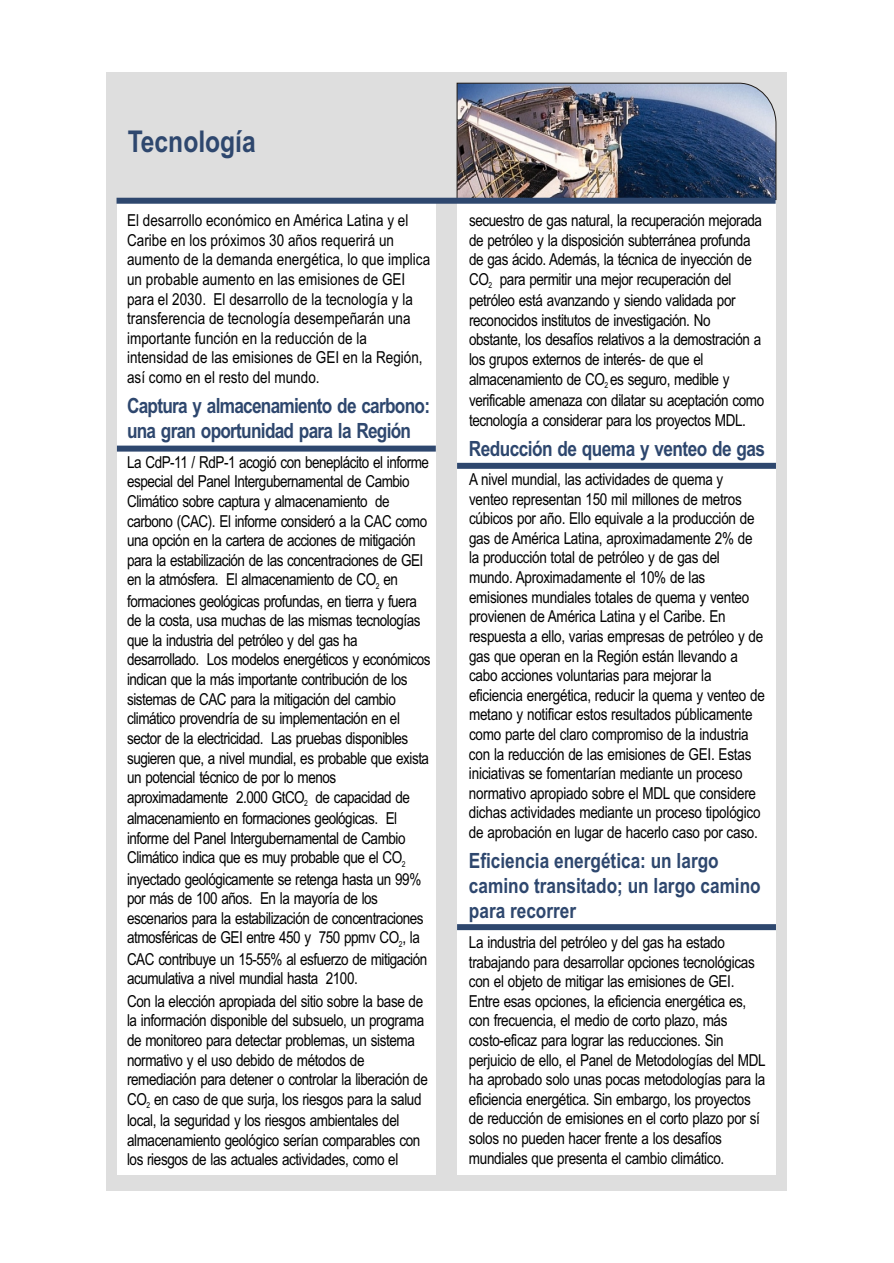
<style>
.page{position:relative;width:894px;height:1263px;background:#fff}
.page>*{position:absolute;margin:0;border:0;box-sizing:border-box;transform-origin:0 0}
.t1{font:700 30px "Arial Narrow";color:#2e476e}
.t2{font:700 21px/25.2px "Arial Narrow";letter-spacing:-.025em;color:#2e476e}
.t3{font:700 21px/25.2px "Arial Narrow";color:#2e476e}
.t4{font:16.5px/19.6px "Arial Narrow";letter-spacing:-.025em;color:#000}
.t5{font:16.5px "Arial Narrow";color:#000}
.t6{font:8.25px "Arial Narrow";color:#000}
</style>
<div class="page">
<div style="left:106px;top:72px;width:681px;height:1119px;background:#dedede"></div>
<div style="left:457px;top:200px;width:319px;height:975px;background:#fff"></div>
<div style="left:117px;top:200px;width:319px;height:975px;background:#fff"></div>
<svg style="left:116px;top:445px;width:320px;height:7px"></svg>
<svg style="left:457px;top:462px;width:319px;height:7px"></svg>
<svg style="left:457px;top:924px;width:319px;height:7px"></svg>
<img style="left:116px;top:83px;width:661px;height:121px">
<h1 class="t1" style="left:128px;top:130px;width:130px">Tecnología</h1>
<p class="t5" style="left:127px;top:214px;width:283px">El desarrollo económico en América Latina y el</p>
<p class="t4" style="left:469px;top:212px;width:295px">secuestro de gas natural, la recuperación mejorada</p>
<p class="t5" style="left:127px;top:234px;width:268px">Caribe en los próximos 30 años requerirá un</p>
<p class="t4" style="left:469px;top:232px;width:283px">de petróleo y la disposición subterránea profunda</p>
<p class="t5" style="left:127px;top:253px;width:305px">aumento de la demanda energética, lo que implica</p>
<p class="t4" style="left:469px;top:251px;width:284px">de gas ácido. Además, la técnica de inyección de</p>
<p class="t5" style="left:127px;top:273px;width:280px">un probable aumento en las emisiones de GEI</p>
<p class="t4" style="left:469px;top:271px;width:264px">CO para permitir una mejor recuperación del</p>
<p class="t6" style="left:489px;top:282px;width:5px">2</p>
<p class="t5" style="left:127px;top:293px;width:287px">para el 2030. El desarrollo de la tecnología y la</p>
<p class="t4" style="left:469px;top:292px;width:268px">petróleo está avanzando y siendo validada por</p>
<p class="t5" style="left:127px;top:312px;width:285px">transferencia de tecnología desempeñarán una</p>
<p class="t4" style="left:469px;top:312px;width:243px">reconocidos institutos de investigación. No</p>
<p class="t5" style="left:127px;top:332px;width:241px">importante función en la reducción de la</p>
<p class="t4" style="left:469px;top:331px;width:294px">obstante, los desafíos relativos a la demostración a</p>
<p class="t5" style="left:127px;top:351px;width:297px">intensidad de las emisiones de GEI en la Región,</p>
<p class="t4" style="left:469px;top:351px;width:236px">los grupos externos de interés- de que el</p>
<p class="t5" style="left:127px;top:371px;width:194px">así como en el resto del mundo.</p>
<p class="t4" style="left:469px;top:370px;width:297px;line-height:21.3px">almacenamiento de CO<sub>2</sub> es seguro, medible y verificable amenaza con dilatar su aceptación como</p>
<p class="t4" style="left:469px;top:411px;width:279px">tecnología a considerar para los proyectos MDL.</p>
<p class="t4" style="left:127px;top:454px;width:304px">La CdP-11 / RdP-1 acogió con beneplácito el informe especial del Panel Intergubernamental de Cambio</p>
<p class="t2" style="left:127px;top:395px;width:305px">Captura y almacenamiento de carbono: una gran oportunidad para la Región</p>
<p class="t2" style="left:469px;top:438px;width:298px">Reducción de quema y venteo de gas</p>
<p class="t4" style="left:469px;top:471px;width:256px">A nivel mundial, las actividades de quema y</p>
<p class="t4" style="left:127px;top:493px;width:264px">Climático sobre captura y almacenamiento de</p>
<p class="t4" style="left:469px;top:491px;width:274px">venteo representan 150 mil millones de metros</p>
<p class="t4" style="left:127px;top:512px;width:302px">carbono (CAC). El informe consideró a la CAC como</p>
<p class="t4" style="left:469px;top:510px;width:287px">cúbicos por año. Ello equivale a la producción de</p>
<p class="t4" style="left:127px;top:532px;width:290px">una opción en la cartera de acciones de mitigación</p>
<p class="t4" style="left:469px;top:530px;width:285px">gas de América Latina, aproximadamente 2% de</p>
<p class="t4" style="left:127px;top:552px;width:298px">para la estabilización de las concentraciones de GEI</p>
<p class="t4" style="left:469px;top:549px;width:252px">la producción total de petróleo y de gas del</p>
<p class="t4" style="left:127px;top:571px;width:272px">en la atmósfera. El almacenamiento de CO en</p>
<p class="t4" style="left:469px;top:569px;width:238px">mundo. Aproximadamente el 10% de las</p>
<p class="t6" style="left:376px;top:583px;width:5px">2</p>
<p class="t4" style="left:469px;top:589px;width:282px">emisiones mundiales totales de quema y venteo</p>
<p class="t4" style="left:127px;top:593px;width:291px">formaciones geológicas profundas, en tierra y fuera</p>
<p class="t4" style="left:469px;top:608px;width:258px">provienen de América Latina y el Caribe. En</p>
<p class="t4" style="left:127px;top:612px;width:295px">de la costa, usa muchas de las mismas tecnologías</p>
<p class="t4" style="left:469px;top:628px;width:296px">respuesta a ello, varias empresas de petróleo y de</p>
<p class="t4" style="left:127px;top:632px;width:232px">que la industria del petróleo y del gas ha</p>
<p class="t4" style="left:469px;top:647px;width:270px">gas que operan en la Región están llevando a</p>
<p class="t4" style="left:127px;top:651px;width:305px">desarrollado. Los modelos energéticos y económicos</p>
<p class="t4" style="left:469px;top:667px;width:244px">cabo acciones voluntarias para mejorar la</p>
<p class="t4" style="left:127px;top:671px;width:282px">indican que la más importante contribución de los</p>
<p class="t4" style="left:469px;top:687px;width:297px">eficiencia energética, reducir la quema y venteo de</p>
<p class="t4" style="left:127px;top:691px;width:270px">sistemas de CAC para la mitigación del cambio</p>
<p class="t4" style="left:469px;top:706px;width:285px">metano y notificar estos resultados públicamente</p>
<p class="t4" style="left:127px;top:710px;width:274px">climático provendría de su implementación en el</p>
<p class="t4" style="left:469px;top:726px;width:281px">como parte del claro compromiso de la industria</p>
<p class="t4" style="left:127px;top:730px;width:283px">sector de la electricidad. Las pruebas disponibles</p>
<p class="t4" style="left:469px;top:746px;width:284px">con la reducción de las emisiones de GEI. Estas</p>
<p class="t4" style="left:127px;top:749px;width:304px">sugieren que, a nivel mundial, es probable que exista</p>
<p class="t4" style="left:469px;top:765px;width:275px">iniciativas se fomentarían mediante un proceso</p>
<p class="t4" style="left:127px;top:769px;width:211px">un potencial técnico de por lo menos</p>
<p class="t4" style="left:469px;top:785px;width:289px">normativo apropiado sobre el MDL que considere</p>
<p class="t4" style="left:127px;top:789px;width:284px">aproximadamente 2.000 GtCO<sub>2</sub> de capacidad de</p>
<p class="t4" style="left:469px;top:804px;width:293px">dichas actividades mediante un proceso tipológico</p>
<p class="t4" style="left:127px;top:810px;width:272px">almacenamiento en formaciones geológicas. El</p>
<p class="t4" style="left:469px;top:824px;width:290px">de aprobación en lugar de hacerlo caso por caso.</p>
<p class="t4" style="left:127px;top:830px;width:280px">informe del Panel Intergubernamental de Cambio<br>Climático indica que es muy probable que el CO<sub>2</sub></p>
<p class="t4" style="left:127px;top:870px;width:298px">inyectado geológicamente se retenga hasta un 99% por más de 100 años. En la mayoría de los escenarios para la estabilización de concentraciones atmosféricas de GEI entre 450 y 750 ppmv CO<sub>2</sub>, la</p>
<p class="t3" style="left:469px;top:850px;width:293px">Eficiencia energética: un largo camino transitado; un largo camino para recorrer</p>
<p class="t4" style="left:469px;top:934px;width:258px">La industria del petróleo y del gas ha estado</p>
<p class="t4" style="left:127px;top:951px;width:302px">CAC contribuye un 15-55% al esfuerzo de mitigación</p>
<p class="t4" style="left:469px;top:953px;width:287px">trabajando para desarrollar opciones tecnológicas</p>
<p class="t4" style="left:127px;top:970px;width:232px">acumulativa a nivel mundial hasta 2100.</p>
<p class="t4" style="left:469px;top:973px;width:267px">con el objeto de mitigar las emisiones de GEI.</p>
<p class="t4" style="left:127px;top:993px;width:298px">Con la elección apropiada del sitio sobre la base de</p>
<p class="t4" style="left:469px;top:993px;width:279px">Entre esas opciones, la eficiencia energética es,</p>
<p class="t4" style="left:127px;top:1012px;width:299px">la información disponible del subsuelo, un programa</p>
<p class="t4" style="left:469px;top:1012px;width:260px">con frecuencia, el medio de corto plazo, más</p>
<p class="t4" style="left:127px;top:1032px;width:289px">de monitoreo para detectar problemas, un sistema</p>
<p class="t4" style="left:469px;top:1032px;width:256px">costo-eficaz para lograr las reducciones. Sin</p>
<p class="t4" style="left:127px;top:1051px;width:239px">normativo y el uso debido de métodos de</p>
<p class="t4" style="left:469px;top:1052px;width:298px">perjuicio de ello, el Panel de Metodologías del MDL</p>
<p class="t4" style="left:127px;top:1071px;width:302px">remediación para detener o controlar la liberación de</p>
<p class="t4" style="left:469px;top:1071px;width:298px">ha aprobado solo unas pocas metodologías para la</p>
<p class="t4" style="left:127px;top:1091px;width:296px">CO<sub>2</sub> en caso de que surja, los riesgos para la salud</p>
<p class="t4" style="left:469px;top:1091px;width:283px">eficiencia energética. Sin embargo, los proyectos</p>
<p class="t4" style="left:127px;top:1112px;width:274px">local, la seguridad y los riesgos ambientales del</p>
<p class="t4" style="left:469px;top:1110px;width:293px">de reducción de emisiones en el corto plazo por sí</p>
<p class="t4" style="left:127px;top:1132px;width:295px">almacenamiento geológico serían comparables con</p>
<p class="t4" style="left:469px;top:1130px;width:255px">solos no pueden hacer frente a los desafíos</p>
<p class="t4" style="left:127px;top:1151px;width:273px">los riesgos de las actuales actividades, como el</p>
<p class="t4" style="left:469px;top:1150px;width:257px">mundiales que presenta el cambio climático.</p>
</div>
